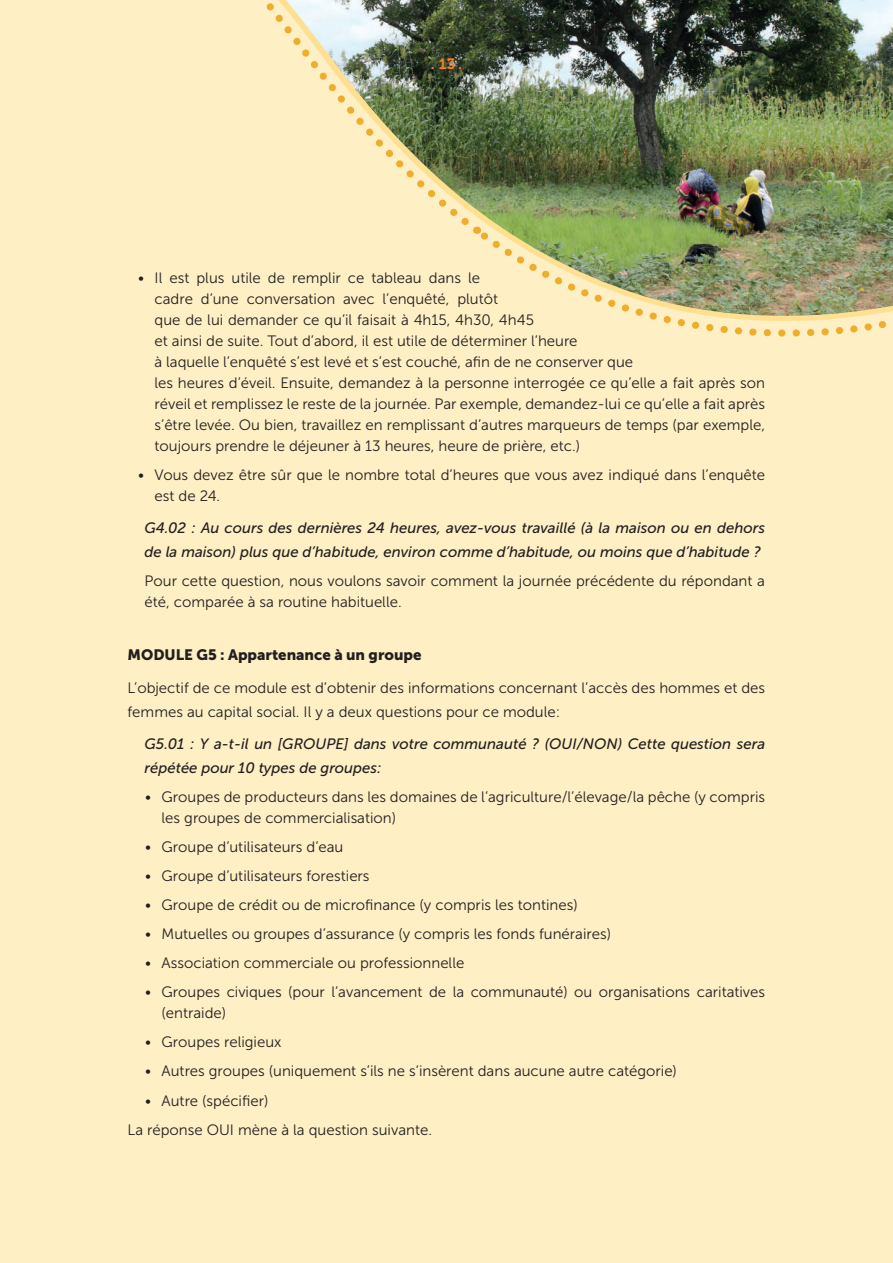
<style>
.page{position:relative;width:893px;height:1263px;background:#feefc5}
.page>*{position:absolute;margin:0;border:0;box-sizing:border-box;transform-origin:0 0}
.t1{font:15px/21px "Museo Sans 300";color:#231f20}
.t2{font:italic 15px/24px "Museo Sans 500";color:#231f20}
.t3{font:15px "Museo Sans 900";color:#231f20}
.t4{font:15px "Museo 700";color:#f58220}
</style>
<div class="page">
<img style="left:475px;top:0;width:418px;height:224px">
<img style="left:473px;top:224px;width:420px;height:113px">
<svg style="left:266px;top:0;width:209px;height:232px"></svg>
<p class="t4" style="left:431px;top:55px;width:33px">. 13 .</p>
<p class="t1" style="left:155px;top:267px;width:612px;text-indent:-16px">• Il est plus utile de remplir ce tableau dans le<br>cadre d’une conversation avec l’enquêté, plutôt<br>que de lui demander ce qu’il faisait à 4h15, 4h30, 4h45<br>et ainsi de suite. Tout d’abord, il est utile de déterminer l’heure<br>à laquelle l’enquêté s’est levé et s’est couché, afin de ne conserver que<br>les heures d’éveil. Ensuite, demandez à la personne interrogée ce qu’elle a fait après son réveil et remplissez le reste de la journée. Par exemple, demandez-lui ce qu’elle a fait après s’être levée. Ou bien, travaillez en remplissant d’autres marqueurs de temps (par exemple, toujours prendre le déjeuner à 13 heures, heure de prière, etc.)</p>
<p class="t1" style="left:155px;top:465px;width:612px;text-indent:-16px">• Vous devez être sûr que le nombre total d’heures que vous avez indiqué dans l’enquête est de 24.</p>
<p class="t2" style="left:145px;top:516px;width:622px">G4.02 : Au cours des dernières 24 heures, avez-vous travaillé (à la maison ou en dehors de la maison) plus que d’habitude, environ comme d’habitude, ou moins que d’habitude ?</p>
<p class="t1" style="left:145px;top:571px;width:622px">Pour cette question, nous voulons savoir comment la journée précédente du répondant a été, comparée à sa routine habituelle.</p>
<p class="t3" style="left:128px;top:647px;width:295px">MODULE G5 : Appartenance à un groupe</p>
<p class="t1" style="left:128px;top:675px;width:639px;line-height:24px">L’objectif de ce module est d’obtenir des informations concernant l’accès des hommes et des femmes au capital social. Il y a deux questions pour ce module:</p>
<p class="t2" style="left:145px;top:731px;width:622px">G5.01 : Y a-t-il un [GROUPE] dans votre communauté ? (OUI/NON) Cette question sera répétée pour 10 types de groupes:</p>
<p class="t1" style="left:162px;top:786px;width:605px;text-indent:-16px">• Groupes de producteurs dans les domaines de l’agriculture/l’élevage/la pêche (y compris les groupes de commercialisation)</p>
<p class="t1" style="left:145px;top:836px;width:200px">• Groupe d’utilisateurs d’eau</p>
<p class="t1" style="left:145px;top:865px;width:226px">• Groupe d’utilisateurs forestiers</p>
<p class="t1" style="left:145px;top:894px;width:434px">• Groupe de crédit ou de microfinance (y compris les tontines)</p>
<p class="t1" style="left:145px;top:923px;width:467px">• Mutuelles ou groupes d’assurance (y compris les fonds funéraires)</p>
<p class="t1" style="left:145px;top:952px;width:321px">• Association commerciale ou professionnelle</p>
<p class="t1" style="left:162px;top:982px;width:605px;text-indent:-16px">• Groupes civiques (pour l’avancement de la communauté) ou organisations caritatives (entraide)</p>
<p class="t1" style="left:145px;top:1032px;width:138px">• Groupes religieux</p>
<p class="t1" style="left:145px;top:1061px;width:533px">• Autres groupes (uniquement s’ils ne s’insèrent dans aucune autre catégorie)</p>
<p class="t1" style="left:128px;top:1086px;width:306px;line-height:29.1px;text-indent:18px">• Autre (spécifier)<br>La réponse OUI mène à la question suivante.</p>
</div>
